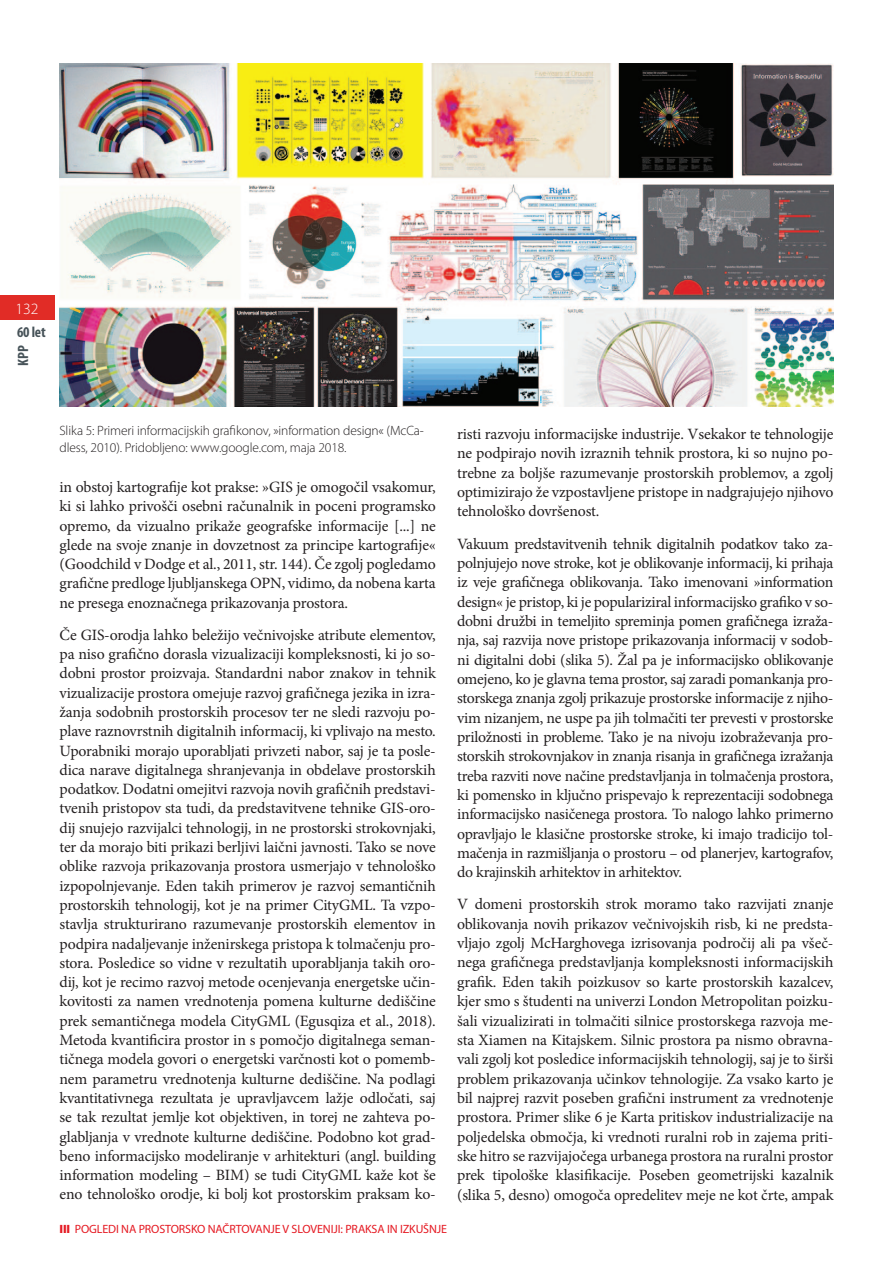
<style>
.page{position:relative;width:893px;height:1263px;background:#fff}
.page>*{position:absolute;margin:0;border:0;box-sizing:border-box;transform-origin:0 0}
.t1{font:15.75px/19.4px "Minion Pro";letter-spacing:-.015em;color:#231f20;text-align:justify}
.t2{font:300 15.75px "Myriad Pro";color:#fff}
.t3{font:700 condensed 15px "Myriad Pro";letter-spacing:-.01em;color:#475359}
.t4{font:300 13.5px/16.2px "Myriad Pro";letter-spacing:-.01em;color:#231f20}
.t5{font:12px "Myriad Pro";letter-spacing:-.01em;color:#e51a23}
.s1{font-weight:900}
</style>
<div class="page">
<div style="left:0;top:296px;width:54px;height:24px;background:#e12c26"></div>
<img style="left:60px;top:64px;width:773px;height:342px">
<p class="t2" style="left:16px;top:299px;width:24px">132</p>
<p class="t3" style="left:17px;top:323px;width:30px">60 let</p>
<p class="t3" style="left:14px;top:366px;width:22px;rotate:-90deg">KPP</p>
<p class="t4" style="left:60px;top:423px;width:366px">Slika 5: Primeri informacijskih grafikonov, »information design« (McCa&shy;dless, 2010). Pridobljeno: www.google.com, maja 2018.</p>
<p class="t1" style="left:60px;top:477px;width:378px">in obstoj kartografije kot prakse: »GIS je omogočil vsakomur, ki si lahko privošči osebni računalnik in poceni programsko opremo, da vizualno prikaže geografske informacije [...] ne glede na svoje znanje in dovzetnost za principe kartografije« (Goodchild v Dodge et al., 2011, str. 144). Če zgolj pogledamo grafične predloge ljubljanskega OPN, vidimo, da nobena karta ne presega enoznačnega prikazovanja prostora.</p>
<p class="t1" style="left:60px;top:625px;width:378px">Če GIS-orodja lahko beležijo večnivojske atribute elementov, pa niso grafično dorasla vizualizaciji kompleksnosti, ki jo so&shy;dobni prostor proizvaja. Standardni nabor znakov in tehnik vizualizacije prostora omejuje razvoj grafičnega jezika in izra&shy;žanja sodobnih prostorskih procesov ter ne sledi razvoju po&shy;plave raznovrstnih digitalnih informacij, ki vplivajo na mesto.<br>Uporabniki morajo uporabljati privzeti nabor, saj je ta posle&shy;dica narave digitalnega shranjevanja in obdelave prostorskih podatkov. Dodatni omejitvi razvoja novih grafičnih predstavi&shy;tvenih pristopov sta tudi, da predstavitvene tehnike GIS-oro&shy;dij snujejo razvijalci tehnologij, in ne prostorski strokovnjaki, ter da morajo biti prikazi berljivi laični javnosti. Tako se nove oblike razvoja prikazovanja prostora usmerjajo v tehnološko izpopolnjevanje. Eden takih primerov je razvoj semantičnih prostorskih tehnologij, kot je na primer CityGML. Ta vzpo&shy;stavlja strukturirano razumevanje prostorskih elementov in podpira nadaljevanje inženirskega pristopa k tolmačenju pro&shy;stora. Posledice so vidne v rezultatih uporabljanja takih oro&shy;dij, kot je recimo razvoj metode ocenjevanja energetske učin&shy;kovitosti za namen vrednotenja pomena kulturne dediščine prek semantičnega modela CityGML (Egusqiza et al., 2018).<br>Metoda kvantificira prostor in s pomočjo digitalnega seman&shy;tičnega modela govori o energetski varčnosti kot o pomemb&shy;nem parametru vrednotenja kulturne dediščine. Na podlagi kvantitativnega rezultata je upravljavcem lažje odločati, saj se tak rezultat jemlje kot objektiven, in torej ne zahteva po&shy;glabljanja v vrednote kulturne dediščine. Podobno kot grad&shy;beno informacijsko modeliranje v arhitekturi (angl. building information modeling – BIM) se tudi CityGML kaže kot še eno tehnološko orodje, ki bolj kot prostorskim praksam ko-</p>
<p class="t5" style="left:60px;top:1222px;width:388px"><span class="s1">III</span> POG LEDI NA PROSTORSKO NAČRTOVANJE V SLOVENIJI: PRAKSA IN IZKUŠNJE</p>
<p class="t1" style="left:457px;top:424px;width:378px">risti razvoju informacijske industrije. Vsekakor te tehnologije ne podpirajo novih izraznih tehnik prostora, ki so nujno po&shy;trebne za boljše razumevanje prostorskih problemov, a zgolj optimizirajo že vzpostavljene pristope in nadgrajujejo njihovo tehnološko dovršenost.</p>
<p class="t1" style="left:457px;top:534px;width:378px">Vakuum predstavitvenih tehnik digitalnih podatkov tako za&shy;polnjujejo nove stroke, kot je oblikovanje informacij, ki prihaja iz veje grafičnega oblikovanja. Tako imenovani »information design« je pristop, ki je populariziral informacijsko grafiko v so&shy;dobni družbi in temeljito spreminja pomen grafičnega izraža&shy;nja, saj razvija nove pristope prikazovanja informacij v sodob&shy;ni digitalni dobi (slika 5). Žal pa je informacijsko oblikovanje omejeno, ko je glavna tema prostor, saj zaradi pomankanja pro&shy;storskega znanja zgolj prikazuje prostorske informacije z njiho&shy;vim nizanjem, ne uspe pa jih tolmačiti ter prevesti v prostorske priložnosti in probleme. Tako je na nivoju izobraževanja pro&shy;storskih strokovnjakov in znanja risanja in grafičnega izražanja treba razviti nove načine predstavljanja in tolmačenja prostora, ki pomensko in ključno prispevajo k reprezentaciji sodobnega informacijsko nasičenega prostora. To nalogo lahko primerno opravljajo le klasične prostorske stroke, ki imajo tradicijo tol&shy;mačenja in razmišljanja o prostoru – od planerjev, kartografov, do krajinskih arhitektov in arhitektov.</p>
<p class="t1" style="left:457px;top:895px;width:378px">V domeni prostorskih strok moramo tako razvijati znanje oblikovanja novih prikazov večnivojskih risb, ki ne predsta&shy;vljajo zgolj McHarghovega izrisovanja področij ali pa všeč&shy;nega grafičnega predstavljanja kompleksnosti informacijskih grafik. Eden takih poizkusov so karte prostorskih kazalcev, kjer smo s študenti na univerzi London Metropolitan poizku&shy;šali vizualizirati in tolmačiti silnice prostorskega razvoja me&shy;sta Xiamen na Kitajskem. Silnic prostora pa nismo obravna&shy;vali zgolj kot posledice informacijskih tehnologij, saj je to širši problem prikazovanja učinkov tehnologije. Za vsako karto je bil najprej razvit poseben grafični instrument za vrednotenje prostora. Primer slike 6 je Karta pritiskov industrializacije na poljedelska območja, ki vrednoti ruralni rob in zajema priti&shy;ske hitro se razvijajočega urbanega prostora na ruralni prostor prek tipološke klasifikacije. Poseben geometrijski kazalnik (slika 5, desno) omogoča opredelitev meje ne kot črte, ampak</p>
</div>
